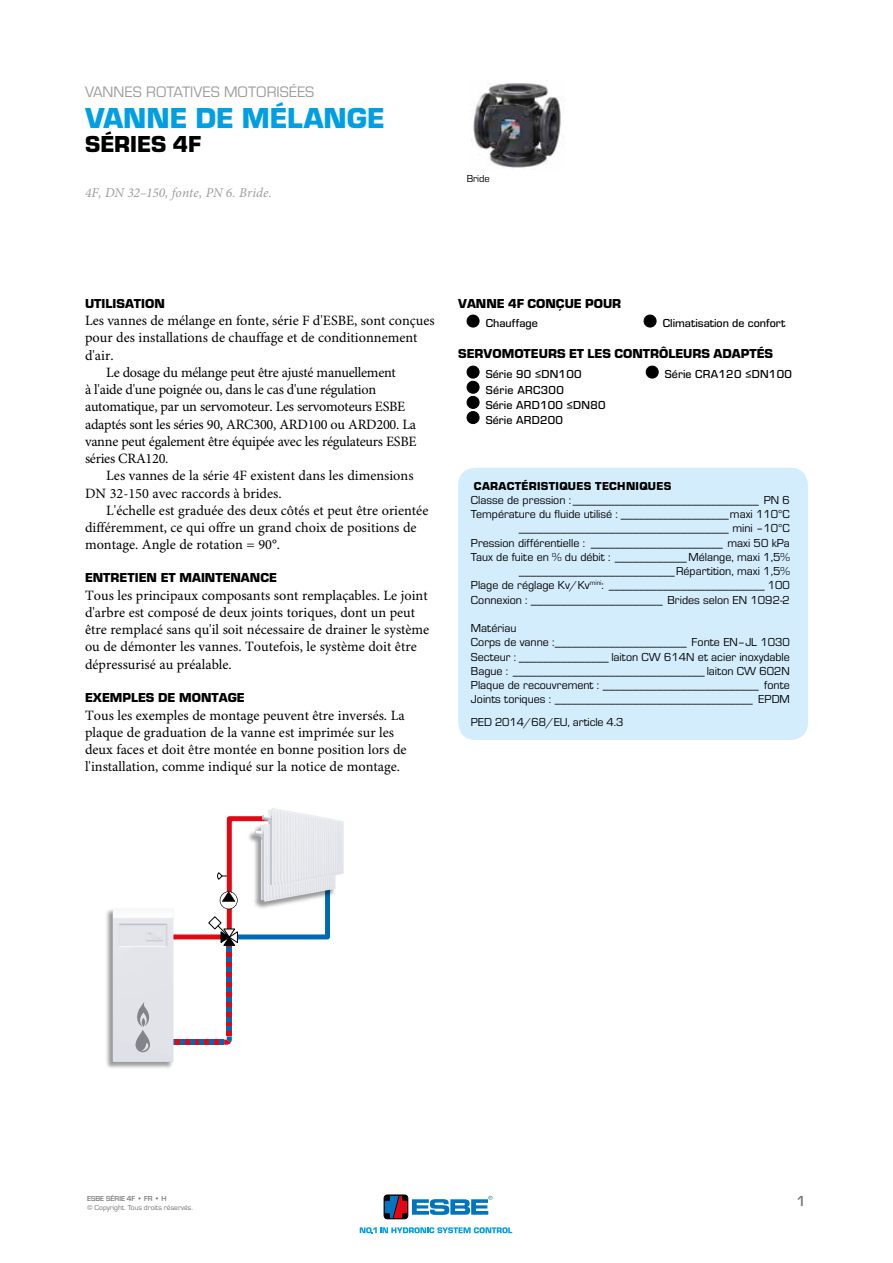
<style>
.page{position:relative;width:893px;height:1263px;background:#fff}
.page>*{position:absolute;margin:0;border:0;box-sizing:border-box;transform-origin:0 0}
.t1{font:700 30px "ESBE Eurostile";color:#009fe3}
.t2{font:700 24px "ESBE Eurostile";color:#000}
.t3{font:15.75px "ESBE Eurostile";color:#9d9d9c}
.t4{font:500 15px "ESBE Eurostile";color:#706f6f}
.t5{font:14.25px/17.2px "Minion Pro";color:#000}
.t6{font:14.25px "Minion Pro";letter-spacing:-.02em;color:#000}
.t7{font:700 13.5px "ESBE Eurostile";color:#000}
.t8{font:italic 13.5px "Minion Pro";letter-spacing:.005em;color:#9d9d9c}
.t9{font:12px/14.2px "ESBE Eurostile";color:#000;text-align:right}
.t10{font:500 12px/15.1px "ESBE Eurostile";letter-spacing:.01em;color:#000}
.t11{font:700 12px "ESBE Eurostile";letter-spacing:.025em;color:#000}
.t12{font:10.5px "ESBE Eurostile";color:#000}
.t13{font:7.5px "ESBE Eurostile";color:#706f6f}
.t14{font:500 7.5px "ESBE Eurostile";color:#706f6f}
</style>
<div class="page">
<img style="left:106px;top:909px;width:67px;height:160px">
<img style="left:113px;top:909px;width:61px;height:153px">
<svg style="left:136px;top:1002px;width:14px;height:50px"></svg>
<svg style="left:161px;top:816px;width:169px;height:229px"></svg>
<img style="left:246px;top:822px;width:84px;height:89px">
<img style="left:255px;top:824px;width:81px;height:78px">
<img style="left:262px;top:808px;width:82px;height:78px">
<img style="left:471px;top:83px;width:93px;height:86px">
<div style="left:458px;top:468px;width:350px;height:272px;background:#d4edfc;border-radius:17px"></div>
<div style="left:467px;top:315px;width:12px;height:12px;background:#000;border-radius:50%"></div>
<div style="left:467px;top:315px;width:12px;height:12px;border:1px solid #000;border-radius:50%"></div>
<div style="left:644px;top:315px;width:12px;height:12px;background:#000;border-radius:50%"></div>
<div style="left:644px;top:315px;width:12px;height:12px;border:1px solid #000;border-radius:50%"></div>
<div style="left:467px;top:366px;width:12px;height:12px;background:#000;border-radius:50%"></div>
<div style="left:467px;top:366px;width:12px;height:12px;border:1px solid #000;border-radius:50%"></div>
<div style="left:467px;top:381px;width:12px;height:12px;background:#000;border-radius:50%"></div>
<div style="left:467px;top:381px;width:12px;height:13px;border:1px solid #000;border-radius:50%"></div>
<div style="left:467px;top:396px;width:12px;height:12px;background:#000;border-radius:50%"></div>
<div style="left:467px;top:396px;width:12px;height:13px;border:1px solid #000;border-radius:50%"></div>
<div style="left:467px;top:412px;width:12px;height:12px;background:#000;border-radius:50%"></div>
<div style="left:467px;top:411px;width:12px;height:13px;border:1px solid #000;border-radius:50%"></div>
<div style="left:646px;top:366px;width:12px;height:12px;background:#000;border-radius:50%"></div>
<div style="left:646px;top:366px;width:13px;height:12px;border:1px solid #000;border-radius:50%"></div>
<svg style="left:360px;top:1227px;width:152px;height:6px"></svg>
<div style="left:384px;top:1195px;width:24px;height:24px;border:1px solid #000;border-radius:3px"></div>
<svg style="left:385px;top:1196px;width:107px;height:22px"></svg>
<p class="t3" style="left:85px;top:83px;width:231px">VANNES ROTATIVES MOTORISÉES</p>
<h1 class="t1" style="left:85px;top:102px;width:301px">VANNE DE MÉLANGE</h1>
<h2 class="t2" style="left:85px;top:131px;width:118px">SÉRIES 4F</h2>
<p class="t8" style="left:85px;top:184px;width:189px">4F, DN 32–150, fonte, PN 6. Bride.</p>
<p class="t12" style="left:467px;top:173px;width:25px">Bride</p>
<p class="t7" style="left:85px;top:296px;width:81px">UTILISATION</p>
<p class="t5" style="left:85px;top:312px;width:351px">Les vannes de mélange en fonte, série F d'ESBE, sont conçues</p>
<p class="t5" style="left:85px;top:330px;width:334px">pour des installations de chauffage et de conditionnement</p>
<p class="t5" style="left:85px;top:347px;width:30px">d'air.</p>
<p class="t6" style="left:106px;top:364px;width:291px">Le dosage du mélange peut être ajusté manuellement</p>
<p class="t6" style="left:85px;top:381px;width:293px">à l'aide d'une poignée ou, dans le cas d'une régulation</p>
<p class="t6" style="left:85px;top:398px;width:322px">automatique, par un servomoteur. Les servomoteurs ESBE</p>
<p class="t6" style="left:85px;top:415px;width:332px">adaptés sont les séries 90, ARC300, ARD100 ou ARD200. La</p>
<p class="t6" style="left:85px;top:433px;width:333px">vanne peut également être équipée avec les régulateurs ESBE</p>
<p class="t6" style="left:85px;top:450px;width:85px">séries CRA120.</p>
<p class="t5" style="left:106px;top:468px;width:309px">Les vannes de la série 4F existent dans les dimensions</p>
<p class="t5" style="left:85px;top:485px;width:198px">DN 32-150 avec raccords à brides.</p>
<p class="t5" style="left:106px;top:502px;width:324px">L'échelle est graduée des deux côtés et peut être orientée</p>
<p class="t5" style="left:85px;top:520px;width:333px">différemment, ce qui offre un grand choix de positions de</p>
<p class="t5" style="left:85px;top:537px;width:197px">montage. Angle de rotation = 90°.</p>
<p class="t7" style="left:85px;top:570px;width:193px">ENTRETIEN ET MAINTENANCE</p>
<p class="t5" style="left:85px;top:587px;width:346px">Tous les principaux composants sont remplaçables. Le joint d'arbre est composé de deux joints toriques, dont un peut être remplacé sans qu'il soit nécessaire de drainer le système ou de démonter les vannes. Toutefois, le système doit être dépressurisé au préalable.</p>
<p class="t7" style="left:85px;top:690px;width:161px">EXEMPLES DE MONTAGE</p>
<p class="t5" style="left:85px;top:707px;width:323px">Tous les exemples de montage peuvent être inversés. La plaque de graduation de la vanne est imprimée sur les deux faces et doit être montée en bonne position lors de l'installation, comme indiqué sur la notice de montage.</p>
<p class="t7" style="left:458px;top:296px;width:165px">VANNE 4F CONÇUE POUR</p>
<p class="t7" style="left:458px;top:346px;width:316px">SERVOMOTEURS ET LES CONTRÔLEURS ADAPTÉS</p>
<p class="t10" style="left:486px;top:316px;width:53px">Chauffage</p>
<p class="t10" style="left:663px;top:316px;width:124px">Climatisation de confort</p>
<p class="t10" style="left:486px;top:367px;width:121px">Série 90 ≤DN100<br>Série ARC300<br>Série ARD100 ≤DN80<br>Série ARD200</p>
<p class="t10" style="left:665px;top:367px;width:128px">Série CRA120 ≤DN100</p>
<p class="t11" style="left:474px;top:479px;width:199px">CARACTÉRISTIQUES TECHNIQUES</p>
<p class="t9" style="left:471px;top:493px;width:320px">Classe de pression : _______________________________ PN 6<br>Température du fluide utilisé : __________________maxi 110°C ___________________________________ mini –10°C<br>Pression différentielle : ______________________ maxi 50 kPa Taux de fuite en % du débit : ____________Mélange, maxi 1,5% __________________________Répartition, maxi 1,5%<br>Plage de réglage Kv/Kv<sup>mini</sup>: __________________________ 100<br>Connexion : ______________________ Brides selon EN 1092-2</p>
<p class="t9" style="left:471px;top:621px;width:320px;text-align:left">Matériau<br>Corps de vanne :______________________ Fonte EN–JL 1030<br>Secteur : _______________ laiton CW 614N et acier inoxydable Bague : ________________________________ laiton CW 602N Plaque de recouvrement : __________________________ fonte Joints toriques : _________________________________ EPDM</p>
<p class="t9" style="left:471px;top:715px;width:154px">PED 2014/68/EU, article 4.3</p>
<p class="t14" style="left:87px;top:1194px;width:81px">ESBE SÉRIE 4F • FR • H</p>
<p class="t13" style="left:87px;top:1203px;width:107px">© Copyright. Tous droits réservés.</p>
<p class="t4" style="left:796px;top:1193px;width:11px">1</p>
</div>
